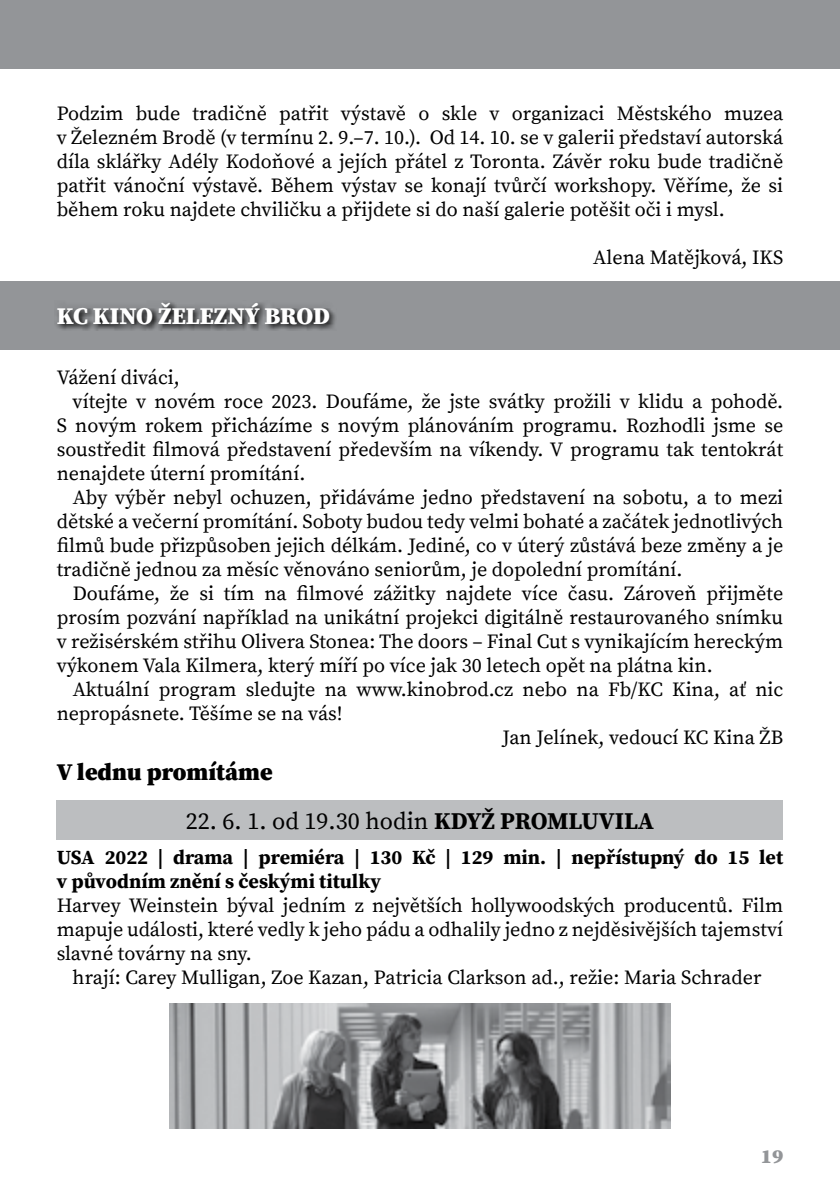
<style>
.page{position:relative;width:840px;height:1191px;background:#fff}
.page>*{position:absolute;margin:0;border:0;box-sizing:border-box;transform-origin:0 0}
.t1{font:24px "Source Serif Pro";color:#000}
.t2{font:900 24px "Source Serif Pro";color:#fff}
.t3{font:900 24px "Source Serif Pro";color:#000}
.t4{font:20px/24px "Source Serif Pro";color:#000;text-align:justify}
.t5{font:700 20px/24px "Source Serif Pro";color:#000}
.t6{font:900 20px "Source Serif Pro";color:#939598}
.s1{font-weight:700}
</style>
<div class="page">
<div style="left:0;top:0;width:839px;height:69px;background:#939598"></div>
<div style="left:0;top:281px;width:839px;height:68px;background:#939598"></div>
<svg style="left:56px;top:302px;width:279px;height:28px"></svg>
<div style="left:57px;top:800px;width:725px;height:40px;background:#bcbec0"></div>
<img style="left:169px;top:1003px;width:501px;height:125px">
<p class="t4" style="left:57px;top:102px;width:727px">Podzim bude tradičně patřit výstavě o skle v organizaci Městského muzea v Železném Brodě (v termínu 2. 9.–7. 10.). Od 14. 10. se v galerii představí autorská díla sklářky Adély Kodoňové a jejích přátel z Toronta. Závěr roku bude tradičně patřit vánoční výstavě. Během výstav se konají tvůrčí workshopy. Věříme, že si během roku najdete chviličku a přijdete si do naší galerie potěšit oči i mysl.</p>
<p class="t4" style="left:593px;top:246px;width:191px">Alena Matějková, IKS</p>
<p class="t2" style="left:57px;top:299px;width:131px">KC KINO ŽELEZNÝ</p>
<p class="t2" style="left:264px;top:299px;width:17px">BROD</p>
<p class="t4" style="left:57px;top:366px;width:124px">Vážení diváci,</p>
<p class="t4" style="left:73px;top:390px;width:711px">vítejte v novém roce 2023. Doufáme, že jste svátky prožili v klidu a pohodě.</p>
<p class="t4" style="left:57px;top:414px;width:727px">S novým rokem přicházíme s novým plánováním programu. Rozhodli jsme se</p>
<p class="t4" style="left:57px;top:438px;width:727px">soustředit filmová představení především na víkendy. V programu tak tentokrát</p>
<p class="t4" style="left:57px;top:462px;width:250px">nenajdete úterní promítání.</p>
<p class="t4" style="left:73px;top:486px;width:711px">Aby výběr nebyl ochuzen, přidáváme jedno představení na sobotu, a to mezi</p>
<p class="t4" style="left:57px;top:510px;width:727px">dětské a večerní promítání. Soboty budou tedy velmi bohaté a začátek jednotlivých</p>
<p class="t4" style="left:57px;top:534px;width:727px">filmů bude přizpůsoben jejich délkám. Jediné, co v úterý zůstává beze změny a je</p>
<p class="t4" style="left:57px;top:558px;width:627px">tradičně jednou za měsíc věnováno seniorům, je dopolední promítání.</p>
<p class="t4" style="left:73px;top:582px;width:711px">Doufáme, že si tím na filmové zážitky najdete více času. Zároveň přijměte</p>
<p class="t4" style="left:57px;top:606px;width:727px">prosím pozvání například na unikátní projekci digitálně restaurovaného snímku</p>
<p class="t4" style="left:57px;top:630px;width:727px">v režisérském střihu Olivera Stonea: The doors – Final Cut s vynikajícím hereckým</p>
<p class="t4" style="left:57px;top:654px;width:657px">výkonem Vala Kilmera, který míří po více jak 30 letech opět na plátna kin.</p>
<p class="t4" style="left:73px;top:678px;width:711px">Aktuální program sledujte na www.kinobrod.cz nebo na Fb/KC Kina, ať nic</p>
<p class="t4" style="left:57px;top:702px;width:287px">nepropásnete. Těšíme se na vás!</p>
<p class="t4" style="left:502px;top:726px;width:282px">Jan Jelínek, vedoucí KC Kina ŽB</p>
<p class="t3" style="left:57px;top:755px;width:217px">V lednu promítáme</p>
<p class="t1" style="left:186px;top:807px;width:469px">22. 6. 1. od 19.30 hodin <span class="s1">KDYŽ PROMLUVILA</span></p>
<p class="t5" style="left:57px;top:845px;width:727px">USA 2022 | drama | premiéra | 130 Kč | 129 min. | nepřístupný do 15 let v původním znění s českými titulky</p>
<p class="t4" style="left:57px;top:894px;width:727px">Harvey Weinstein býval jedním z největších hollywoodských producentů. Film mapuje události, které vedly k jeho pádu a odhalily jedno z nejděsivějších tajemství slavné továrny na sny.</p>
<p class="t4" style="left:73px;top:966px;width:690px">hrají: Carey Mulligan, Zoe Kazan, Patricia Clarkson ad., režie: Maria Schrader</p>
<p class="t6" style="left:760px;top:1142px;width:24px">19</p>
</div>
